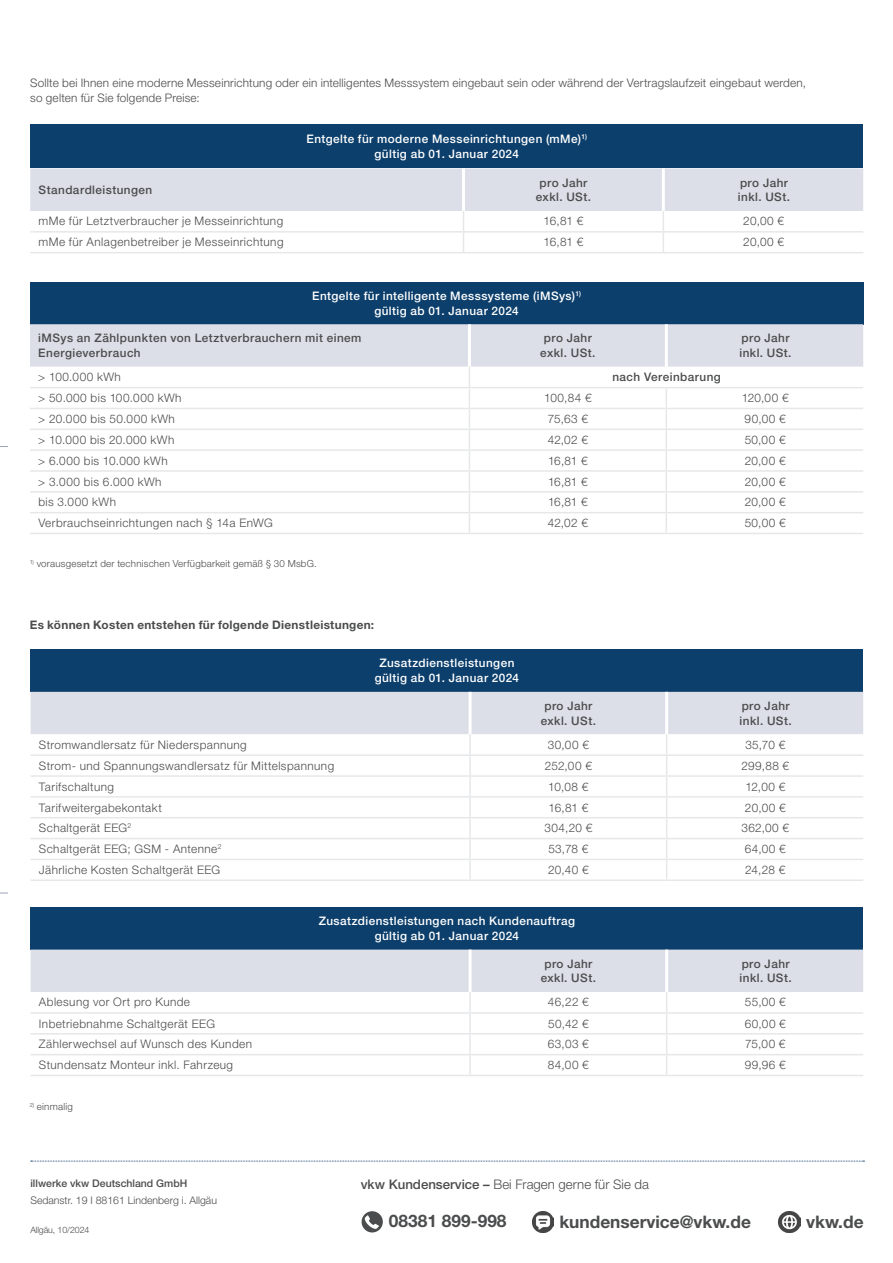
<style>
.page{position:relative;width:893px;height:1263px;background:#fff}
.page>*{position:absolute;margin:0;border:0;box-sizing:border-box;transform-origin:0 0}
.t1{font:700 17.25px "Helvetica Neue LT Std";color:#4b4c4d}
.t2{font:300 13.2px "Helvetica Neue LT Std";color:#4b4c4d}
.t3{font:300 11.7px "Helvetica Neue LT Std";letter-spacing:.035em;color:#4b4c4d}
.t4{font:500 11.7px/14.7px "Helvetica Neue LT Std";letter-spacing:.035em;color:#fff;text-align:center}
.t5{font:500 11.7px/14.7px "Helvetica Neue LT Std";letter-spacing:.04em;color:#4b4c4d}
.t6{font:300 11.7px/14.7px "Helvetica Neue LT Std";letter-spacing:.015em;color:#4b4c4d}
.t7{font:700 11.7px "Helvetica Neue LT Std";letter-spacing:.025em;color:#4b4c4d}
.t8{font:300 10.5px "Helvetica Neue LT Std";color:#4b4c4d}
.t9{font:500 10.5px "Helvetica Neue LT Std";color:#4b4c4d}
.t10{font:300 9.75px "Helvetica Neue LT Std";letter-spacing:.02em;color:#4b4c4d}
.t11{font:300 8.85px "Helvetica Neue LT Std";letter-spacing:-.01em;color:#4b4c4d}
.s1{font-weight:500}
</style>
<div class="page">
<svg style="left:31px;top:1161px;width:833px;height:1px"></svg>
<img style="left:779px;top:1211px;width:21px;height:21px">
<img style="left:532px;top:1211px;width:21px;height:22px">
<div style="left:362px;top:1211px;width:21px;height:21px;background:#4b4c4d;border-radius:50%"></div>
<svg style="left:365px;top:1215px;width:14px;height:14px"></svg>
<div style="left:30px;top:125px;width:833px;height:43px;background:#0c3f6c"></div>
<svg style="left:30px;top:168px;width:833px;height:84px"></svg>
<hr style="left:30px;top:252px;width:433px;height:1px;background:#e6e7e9">
<hr style="left:463px;top:252px;width:200px;height:1px;background:#e6e7e9">
<hr style="left:663px;top:252px;width:200px;height:1px;background:#e6e7e9">
<hr style="left:30px;top:231px;width:433px;height:2px;background:#e6e7e9">
<hr style="left:463px;top:231px;width:200px;height:2px;background:#e6e7e9">
<hr style="left:663px;top:231px;width:200px;height:2px;background:#e6e7e9">
<div style="left:30px;top:282px;width:833px;height:42px;background:#0c3f6c"></div>
<svg style="left:30px;top:324px;width:833px;height:209px"></svg>
<hr style="left:30px;top:533px;width:439px;height:1px;background:#e6e7e9">
<hr style="left:469px;top:533px;width:197px;height:1px;background:#e6e7e9">
<hr style="left:666px;top:533px;width:197px;height:1px;background:#e6e7e9">
<hr style="left:30px;top:387px;width:439px;height:1px;background:#e6e7e9">
<hr style="left:469px;top:387px;width:197px;height:1px;background:#e6e7e9">
<hr style="left:666px;top:387px;width:197px;height:1px;background:#e6e7e9">
<div style="left:31px;top:649px;width:832px;height:43px;background:#0c3f6c"></div>
<svg style="left:31px;top:692px;width:832px;height:187px"></svg>
<hr style="left:31px;top:879px;width:439px;height:2px;background:#e6e7e9">
<hr style="left:470px;top:879px;width:197px;height:2px;background:#e6e7e9">
<hr style="left:667px;top:879px;width:196px;height:2px;background:#e6e7e9">
<hr style="left:31px;top:754px;width:439px;height:2px;background:#e6e7e9">
<hr style="left:470px;top:754px;width:197px;height:2px;background:#e6e7e9">
<hr style="left:667px;top:754px;width:196px;height:2px;background:#e6e7e9">
<div style="left:31px;top:907px;width:832px;height:42px;background:#0c3f6c"></div>
<svg style="left:31px;top:949px;width:832px;height:126px"></svg>
<hr style="left:31px;top:1075px;width:439px;height:1px;background:#e6e7e9">
<hr style="left:470px;top:1075px;width:197px;height:1px;background:#e6e7e9">
<hr style="left:667px;top:1075px;width:196px;height:1px;background:#e6e7e9">
<hr style="left:31px;top:1012px;width:439px;height:2px;background:#e6e7e9">
<hr style="left:470px;top:1012px;width:197px;height:2px;background:#e6e7e9">
<hr style="left:667px;top:1012px;width:196px;height:2px;background:#e6e7e9">
<p class="t6" style="left:30px;top:75px;width:777px">Sollte bei Ihnen eine moderne Messeinrichtung oder ein intelligentes Messsystem eingebaut sein oder während der Vertragslaufzeit eingebaut werden, so gelten für Sie folgende Preise:</p>
<p class="t4" style="left:307px;top:132px;width:282px">Entgelte für moderne Messeinrichtungen (mMe)<sup>1) </sup>gültig ab 01. Januar 2024</p>
<p class="t5" style="left:39px;top:182px;width:115px">Standardleistungen</p>
<p class="t5" style="left:536px;top:175px;width:57px;text-align:center">pro Jahr exkl. USt.</p>
<p class="t5" style="left:738px;top:175px;width:54px">pro Jahr inkl. USt.</p>
<p class="t3" style="left:39px;top:214px;width:246px">mMe für Letztverbraucher je Messeinrichtung</p>
<p class="t3" style="left:544px;top:214px;width:41px">16,81 €</p>
<p class="t3" style="left:743px;top:214px;width:42px">20,00 €</p>
<p class="t3" style="left:39px;top:235px;width:246px">mMe für Anlagenbetreiber je Messeinrichtung</p>
<p class="t3" style="left:544px;top:235px;width:41px">16,81 €</p>
<p class="t3" style="left:743px;top:235px;width:42px">20,00 €</p>
<p class="t4" style="left:312px;top:288px;width:270px">Entgelte für intelligente Messsysteme (iMSys)<sup>1) </sup>gültig ab 01. Januar 2024</p>
<p class="t5" style="left:38px;top:331px;width:325px">iMSys an Zählpunkten von Letztverbrauchern mit einem<br>Energieverbrauch</p>
<p class="t5" style="left:540px;top:331px;width:57px;text-align:center">pro Jahr exkl. USt.</p>
<p class="t5" style="left:739px;top:331px;width:54px">pro Jahr inkl. USt.</p>
<p class="t3" style="left:38px;top:370px;width:84px">&gt; 100.000 kWh</p>
<p class="t5" style="left:612px;top:369px;width:110px">nach Vereinbarung</p>
<p class="t3" style="left:38px;top:391px;width:145px">&gt; 50.000 bis 100.000 kWh</p>
<p class="t3" style="left:544px;top:391px;width:49px">100,84 €</p>
<p class="t3" style="left:742px;top:391px;width:48px">120,00 €</p>
<p class="t3" style="left:38px;top:412px;width:138px">&gt; 20.000 bis 50.000 kWh</p>
<p class="t3" style="left:548px;top:412px;width:42px">75,63 €</p>
<p class="t3" style="left:745px;top:412px;width:43px">90,00 €</p>
<p class="t3" style="left:38px;top:433px;width:138px">&gt; 10.000 bis 20.000 kWh</p>
<p class="t3" style="left:548px;top:433px;width:42px">42,02 €</p>
<p class="t3" style="left:745px;top:433px;width:42px">50,00 €</p>
<p class="t3" style="left:38px;top:453px;width:131px">&gt; 6.000 bis 10.000 kWh</p>
<p class="t3" style="left:548px;top:453px;width:41px">16,81 €</p>
<p class="t3" style="left:745px;top:453px;width:42px">20,00 €</p>
<p class="t3" style="left:38px;top:474px;width:125px">&gt; 3.000 bis 6.000 kWh</p>
<p class="t3" style="left:548px;top:474px;width:41px">16,81 €</p>
<p class="t3" style="left:745px;top:474px;width:42px">20,00 €</p>
<p class="t3" style="left:38px;top:495px;width:79px">bis 3.000 kWh</p>
<p class="t3" style="left:548px;top:495px;width:41px">16,81 €</p>
<p class="t3" style="left:745px;top:495px;width:42px">20,00 €</p>
<p class="t3" style="left:38px;top:516px;width:236px">Verbrauchseinrichtungen nach § 14a EnWG</p>
<p class="t3" style="left:548px;top:516px;width:42px">42,02 €</p>
<p class="t3" style="left:745px;top:516px;width:42px">50,00 €</p>
<p class="t10" style="left:30px;top:558px;width:289px"><sup>1)</sup> vorausgesetzt der technischen Verfügbarkeit gemäß § 30 MsbG.</p>
<p class="t7" style="left:30px;top:618px;width:346px">Es können Kosten entstehen für folgende Dienstleistungen:</p>
<p class="t4" style="left:375px;top:656px;width:146px">Zusatzdienstleistungen gültig ab 01. Januar 2024</p>
<p class="t5" style="left:541px;top:698px;width:57px;text-align:center">pro Jahr exkl. USt.</p>
<p class="t5" style="left:740px;top:698px;width:54px">pro Jahr inkl. USt.</p>
<p class="t3" style="left:39px;top:737px;width:209px">Stromwandlersatz für Niederspannung</p>
<p class="t3" style="left:548px;top:737px;width:42px">30,00 €</p>
<p class="t3" style="left:745px;top:737px;width:41px">35,70 €</p>
<p class="t3" style="left:39px;top:758px;width:297px">Strom- und Spannungswandlersatz für Mittelspannung</p>
<p class="t3" style="left:545px;top:758px;width:49px">252,00 €</p>
<p class="t3" style="left:741px;top:758px;width:49px">299,88 €</p>
<p class="t3" style="left:39px;top:779px;width:77px">Tarifschaltung</p>
<p class="t3" style="left:548px;top:779px;width:42px">10,08 €</p>
<p class="t3" style="left:745px;top:779px;width:41px">12,00 €</p>
<p class="t3" style="left:39px;top:800px;width:124px">Tarifweitergabekontakt</p>
<p class="t3" style="left:548px;top:800px;width:41px">16,81 €</p>
<p class="t3" style="left:745px;top:800px;width:42px">20,00 €</p>
<p class="t3" style="left:39px;top:821px;width:94px">Schaltgerät EEG<sup>2</sup></p>
<p class="t3" style="left:544px;top:821px;width:49px">304,20 €</p>
<p class="t3" style="left:741px;top:821px;width:49px">362,00 €</p>
<p class="t3" style="left:39px;top:842px;width:184px">Schaltgerät EEG; GSM - Antenne<sup>2</sup></p>
<p class="t3" style="left:548px;top:842px;width:42px">53,78 €</p>
<p class="t3" style="left:745px;top:842px;width:42px">64,00 €</p>
<p class="t3" style="left:39px;top:863px;width:183px">Jährliche Kosten Schaltgerät EEG</p>
<p class="t3" style="left:548px;top:863px;width:42px">20,40 €</p>
<p class="t3" style="left:745px;top:863px;width:42px">24,28 €</p>
<p class="t4" style="left:319px;top:913px;width:258px">Zusatzdienstleistungen nach Kundenauftrag gültig ab 01. Januar 2024</p>
<p class="t5" style="left:541px;top:956px;width:57px;text-align:center">pro Jahr exkl. USt.</p>
<p class="t5" style="left:740px;top:956px;width:54px">pro Jahr inkl. USt.</p>
<p class="t3" style="left:39px;top:995px;width:153px">Ablesung vor Ort pro Kunde</p>
<p class="t3" style="left:548px;top:995px;width:42px">46,22 €</p>
<p class="t3" style="left:745px;top:995px;width:42px">55,00 €</p>
<p class="t3" style="left:39px;top:1016px;width:178px">Inbetriebnahme Schaltgerät EEG</p>
<p class="t3" style="left:548px;top:1016px;width:42px">50,42 €</p>
<p class="t3" style="left:745px;top:1016px;width:43px">60,00 €</p>
<p class="t3" style="left:39px;top:1037px;width:215px">Zählerwechsel auf Wunsch des Kunden</p>
<p class="t3" style="left:548px;top:1037px;width:42px">63,03 €</p>
<p class="t3" style="left:745px;top:1037px;width:42px">75,00 €</p>
<p class="t3" style="left:39px;top:1058px;width:196px">Stundensatz Monteur inkl. Fahrzeug</p>
<p class="t3" style="left:548px;top:1058px;width:42px">84,00 €</p>
<p class="t3" style="left:745px;top:1058px;width:42px">99,96 €</p>
<p class="t10" style="left:30px;top:1101px;width:45px"><sup>2)</sup> einmalig</p>
<p class="t9" style="left:30px;top:1177px;width:158px">illwerke vkw Deutschland GmbH</p>
<p class="t8" style="left:30px;top:1193px;width:188px">Sedanstr. 19 I 88161 Lindenberg i. Allgäu</p>
<p class="t11" style="left:30px;top:1225px;width:61px">Allgäu, 10/2024</p>
<p class="t2" style="left:361px;top:1176px;width:290px"><span class="s1">vkw Kundenservice –</span> Bei Fragen gerne für Sie da</p>
<h1 class="t1" style="left:389px;top:1210px;width:119px">08381 899-998</h1>
<h1 class="t1" style="left:559px;top:1211px;width:193px">kundenservice@vkw.de</h1>
<h1 class="t1" style="left:806px;top:1211px;width:59px">vkw.de</h1>
</div>
